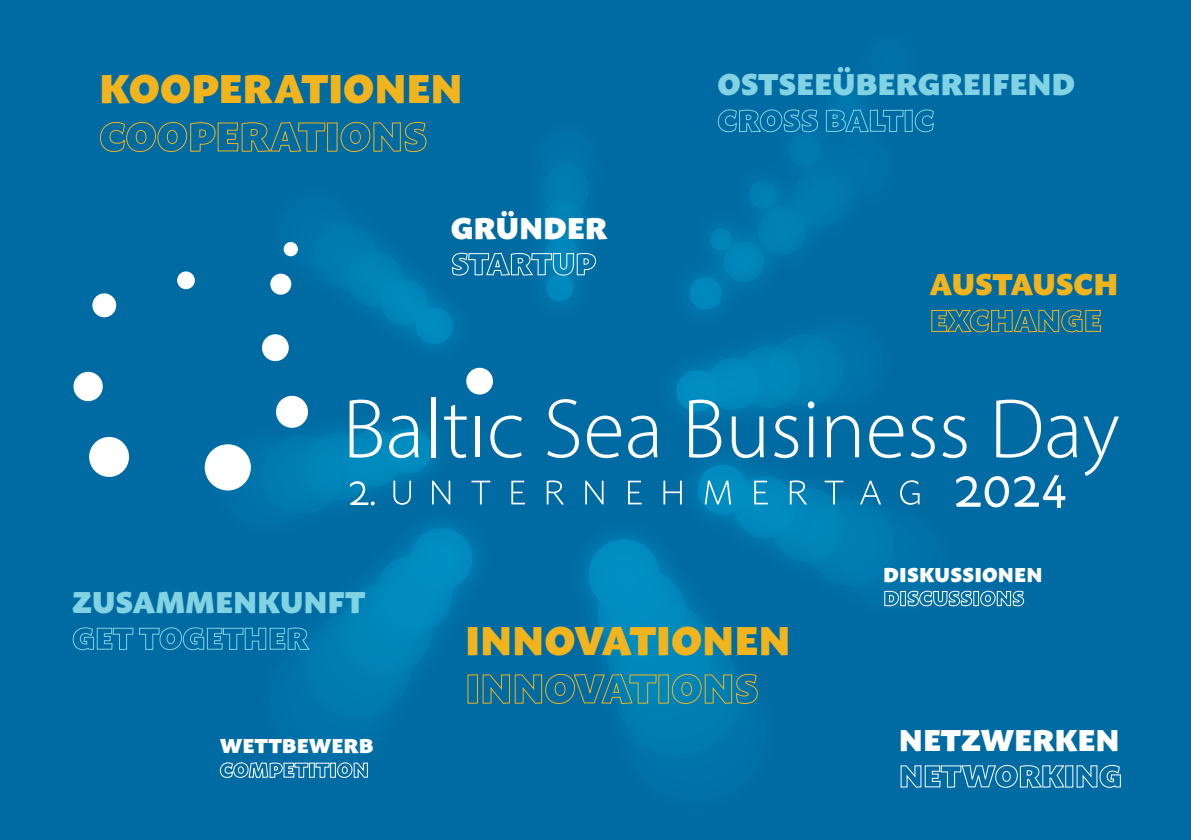
<style>
.page{position:relative;width:1191px;height:840px;background:#fff}
.page>*{position:absolute;margin:0;border:0;box-sizing:border-box;transform-origin:0 0}
.t1{font:900 39.8px/47.8px "Macho";letter-spacing:-.005em;color:#f1b41c}
.t2{font:900 29.8px/35.8px "Macho";color:#81d2e2}
.t3{font:900 29.8px/35.8px "Macho";color:#fff}
.t4{font:900 29.8px/35.8px "Macho";color:#f1b41c}
.t5{font:900 20px/24px "Macho";letter-spacing:.01em;color:#fff}
</style>
<div class="page">
<div style="left:0;top:0;width:1191px;height:839px;background:#006ba3"></div>
<div style="left:269px;top:637px;width:123px;height:122px;background:#0072a9;border-radius:50%"></div>
<div style="left:624px;top:659px;width:142px;height:142px;background:#0073aa;border-radius:50%"></div>
<div style="left:221px;top:437px;width:90px;height:90px;background:#0073aa;border-radius:50%"></div>
<div style="left:800px;top:321px;width:83px;height:83px;background:#0073aa;border-radius:50%"></div>
<div style="left:843px;top:510px;width:99px;height:99px;background:#0072a9;border-radius:50%"></div>
<div style="left:540px;top:128px;width:54px;height:55px;background:#0072a9;border-radius:50%"></div>
<div style="left:279px;top:196px;width:74px;height:73px;background:#0072a9;border-radius:50%"></div>
<div style="left:867px;top:38px;width:44px;height:44px;background:#0070a7;border-radius:50%"></div>
<div style="left:826px;top:135px;width:65px;height:65px;background:#0072a9;border-radius:50%"></div>
<div style="left:305px;top:609px;width:107px;height:108px;background:#007bb1;border-radius:50%"></div>
<div style="left:615px;top:629px;width:125px;height:124px;background:#007db2;border-radius:50%"></div>
<div style="left:263px;top:434px;width:78px;height:79px;background:#007cb1;border-radius:50%"></div>
<div style="left:769px;top:334px;width:72px;height:72px;background:#007db2;border-radius:50%"></div>
<div style="left:807px;top:499px;width:86px;height:86px;background:#007cb2;border-radius:50%"></div>
<div style="left:541px;top:165px;width:48px;height:47px;background:#007bb1;border-radius:50%"></div>
<div style="left:313px;top:224px;width:64px;height:64px;background:#007ab0;border-radius:50%"></div>
<div style="left:828px;top:86px;width:38px;height:38px;background:#0075ab;border-radius:50%"></div>
<div style="left:792px;top:171px;width:56px;height:56px;background:#0079af;border-radius:50%"></div>
<div style="left:340px;top:582px;width:92px;height:92px;background:#0084b8;border-radius:50%"></div>
<div style="left:606px;top:599px;width:107px;height:106px;background:#0085ba;border-radius:50%"></div>
<div style="left:304px;top:432px;width:67px;height:68px;background:#0084b8;border-radius:50%"></div>
<div style="left:738px;top:346px;width:62px;height:61px;background:#0085b9;border-radius:50%"></div>
<div style="left:771px;top:487px;width:73px;height:74px;background:#0084b9;border-radius:50%"></div>
<div style="left:543px;top:201px;width:41px;height:41px;background:#0082b6;border-radius:50%"></div>
<div style="left:347px;top:251px;width:55px;height:56px;background:#0082b7;border-radius:50%"></div>
<div style="left:788px;top:133px;width:33px;height:33px;background:#0079af;border-radius:50%"></div>
<div style="left:758px;top:206px;width:48px;height:48px;background:#007fb5;border-radius:50%"></div>
<div style="left:375px;top:555px;width:77px;height:77px;background:#008abe;border-radius:50%"></div>
<div style="left:597px;top:569px;width:89px;height:89px;background:#008bbf;border-radius:50%"></div>
<div style="left:345px;top:430px;width:57px;height:56px;background:#008abd;border-radius:50%"></div>
<div style="left:707px;top:358px;width:52px;height:51px;background:#008abe;border-radius:50%"></div>
<div style="left:734px;top:476px;width:62px;height:61px;background:#008abe;border-radius:50%"></div>
<div style="left:544px;top:237px;width:34px;height:34px;background:#0086ba;border-radius:50%"></div>
<div style="left:382px;top:279px;width:45px;height:46px;background:#0087bb;border-radius:50%"></div>
<div style="left:749px;top:181px;width:27px;height:27px;background:#007eb3;border-radius:50%"></div>
<div style="left:723px;top:241px;width:41px;height:41px;background:#0084b9;border-radius:50%"></div>
<div style="left:411px;top:528px;width:61px;height:61px;background:#008dc0;border-radius:50%"></div>
<div style="left:588px;top:539px;width:71px;height:71px;background:#008ec1;border-radius:50%"></div>
<div style="left:387px;top:428px;width:45px;height:45px;background:#008abe;border-radius:50%"></div>
<div style="left:676px;top:370px;width:42px;height:41px;background:#008cc0;border-radius:50%"></div>
<div style="left:698px;top:464px;width:49px;height:50px;background:#008cbf;border-radius:50%"></div>
<div style="left:546px;top:273px;width:27px;height:28px;background:#0088bc;border-radius:50%"></div>
<div style="left:416px;top:307px;width:36px;height:37px;background:#008abd;border-radius:50%"></div>
<div style="left:710px;top:228px;width:22px;height:22px;background:#0083b7;border-radius:50%"></div>
<div style="left:689px;top:277px;width:32px;height:32px;background:#0087bb;border-radius:50%"></div>
<div style="left:466px;top:367px;width:27px;height:27px;background:#fff;border-radius:50%"></div>
<div style="left:89px;top:436px;width:40px;height:40px;background:#fff;border-radius:50%"></div>
<div style="left:205px;top:444px;width:46px;height:46px;background:#fff;border-radius:50%"></div>
<div style="left:73px;top:371px;width:30px;height:30px;background:#fff;border-radius:50%"></div>
<div style="left:262px;top:334px;width:27px;height:27px;background:#fff;border-radius:50%"></div>
<div style="left:276px;top:395px;width:32px;height:32px;background:#fff;border-radius:50%"></div>
<div style="left:177px;top:271px;width:18px;height:18px;background:#fff;border-radius:50%"></div>
<div style="left:92px;top:293px;width:24px;height:24px;background:#fff;border-radius:50%"></div>
<div style="left:284px;top:242px;width:14px;height:14px;background:#fff;border-radius:50%"></div>
<div style="left:270px;top:273px;width:21px;height:21px;background:#fff;border-radius:50%"></div>
<svg style="left:393px;top:480px;width:18px;height:24px"></svg>
<svg style="left:432px;top:480px;width:18px;height:24px"></svg>
<svg style="left:471px;top:480px;width:19px;height:24px"></svg>
<svg style="left:511px;top:480px;width:14px;height:24px"></svg>
<svg style="left:547px;top:480px;width:17px;height:24px"></svg>
<svg style="left:585px;top:480px;width:18px;height:24px"></svg>
<svg style="left:628px;top:480px;width:14px;height:24px"></svg>
<svg style="left:663px;top:480px;width:19px;height:24px"></svg>
<svg style="left:704px;top:480px;width:27px;height:24px"></svg>
<svg style="left:754px;top:480px;width:14px;height:24px"></svg>
<svg style="left:790px;top:480px;width:17px;height:24px"></svg>
<svg style="left:824px;top:480px;width:19px;height:24px"></svg>
<svg style="left:860px;top:480px;width:21px;height:24px"></svg>
<svg style="left:900px;top:480px;width:19px;height:24px"></svg>
<svg style="left:349px;top:399px;width:33px;height:58px"></svg>
<svg style="left:389px;top:415px;width:29px;height:43px"></svg>
<hr style="left:431px;top:397px;width:4px;height:60px;background:#fff">
<svg style="left:444px;top:404px;width:23px;height:54px"></svg>
<hr style="left:476px;top:416px;width:4px;height:41px;background:#fff">
<svg style="left:490px;top:415px;width:32px;height:43px"></svg>
<svg style="left:547px;top:399px;width:32px;height:59px"></svg>
<svg style="left:587px;top:415px;width:34px;height:43px"></svg>
<svg style="left:628px;top:415px;width:29px;height:43px"></svg>
<svg style="left:689px;top:399px;width:32px;height:58px"></svg>
<svg style="left:731px;top:416px;width:33px;height:42px"></svg>
<svg style="left:774px;top:415px;width:24px;height:43px"></svg>
<svg style="left:808px;top:401px;width:6px;height:56px"></svg>
<svg style="left:826px;top:415px;width:33px;height:42px"></svg>
<svg style="left:869px;top:415px;width:34px;height:43px"></svg>
<svg style="left:910px;top:415px;width:24px;height:43px"></svg>
<svg style="left:942px;top:415px;width:24px;height:43px"></svg>
<svg style="left:996px;top:399px;width:45px;height:58px"></svg>
<svg style="left:1047px;top:415px;width:30px;height:43px"></svg>
<svg style="left:1083px;top:416px;width:35px;height:59px"></svg>
<svg style="left:956px;top:475px;width:109px;height:32px"></svg>
<svg style="left:350px;top:481px;width:24px;height:23px"></svg>
<h1 class="t1" style="left:99px;top:60px;width:365px">KOOPERATIONEN<br>COOPERATIONS</h1>
<p class="t3" style="left:451px;top:207px;width:158px">GRÜNDER<br>STARTUP</p>
<p class="t2" style="left:717px;top:63px;width:359px">OSTSEEÜBERGREIFEND<br>CROSS BALTIC</p>
<p class="t4" style="left:929px;top:263px;width:190px">AUSTAUSCH<br>EXCHANGE</p>
<p class="t2" style="left:72px;top:581px;width:295px">ZUSAMMENKUNFT<br>GET TOGETHER</p>
<p class="t5" style="left:220px;top:731px;width:155px">WETTBEWERB<br>COMPETITION</p>
<h1 class="t1" style="left:465px;top:612px;width:327px">INNOVATIONEN<br>INNOVATIONS</h1>
<p class="t5" style="left:883px;top:560px;width:161px">DISKUSSIONEN<br>DISCUSSIONS</p>
<p class="t3" style="left:899px;top:718px;width:224px">NETZWERKEN<br>NETWORKING</p>
</div>
